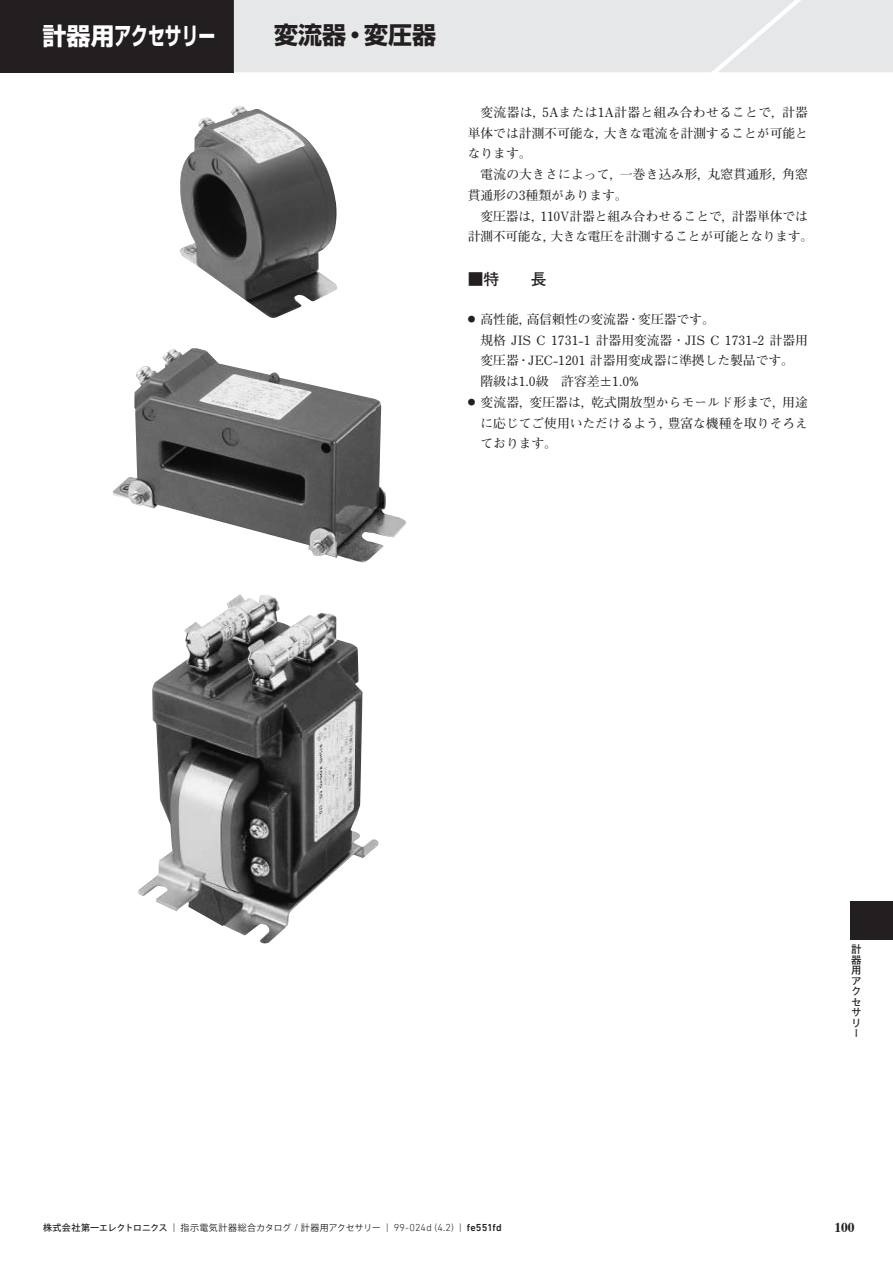
<style>
.page{position:relative;width:893px;height:1263px;background:#fff}
.page>*{position:absolute;margin:0;border:0;box-sizing:border-box;transform-origin:0 0}
.t1{font:700 24px "Shin Go Pro";color:#fff}
.t2{font:700 24px "Shin Go Pro";color:#231f20}
.t3{font:700 15.75px "Futo Go B101 Pro";color:#231f20}
.t4{font:700 13.5px "Times";color:#231f20}
.t5{font:700 12.75px/20.7px "Futo Min A101 Pro";color:#231f20;text-align:justify}
.t6{font:700 12.75px/20.7px "Futo Min A101 Pro";letter-spacing:-.02em;color:#231f20;text-align:center}
.t7{font:700 10.5px/10.5px "Futo Go B101 Pro";color:#231f20}
.t8{font:300 10.35px "DIN Next LT Pro";letter-spacing:.02em;color:#231f20}
.s1{font-family:"Koz Go Pr 6 N";font-weight:500;font-size:9px}
.s2{font-family:"Koz Go Pr 6 N";font-weight:500;font-size:8.7px}
.s3{font-family:"Koz Go Pr 6 N";font-weight:400;font-size:9px}
.s4{font-family:"Koz Go Pr 6 N";font-weight:400;font-size:8.7px}
.s5{font-weight:500}
</style>
<div class="page">
<div style="left:0;top:0;width:234px;height:72px;background:#231f20"></div>
<div style="left:234px;top:0;width:659px;height:72px;background:#e6e7e9"></div>
<div style="left:850px;top:901px;width:43px;height:39px;background:#231f20"></div>
<img style="left:180px;top:106px;width:157px;height:212px">
<img style="left:113px;top:348px;width:293px;height:214px">
<img style="left:138px;top:594px;width:241px;height:350px">
<h1 class="t1" style="left:43px;top:16px;width:174px">計器用アクセサリー</h1>
<h1 class="t2" style="left:274px;top:16px;width:163px">変流器・変圧器</h1>
<p class="t5" style="left:468px;top:100px;width:342px;text-indent:13px">変流器は，5Aまたは1A計器と組み合わせることで，計器単体では計測不可能な，大きな電流を計測することが可能となります。</p>
<p class="t5" style="left:468px;top:162px;width:342px;text-indent:13px">電流の大きさによって，一巻き込み形，丸窓貫通形，角窓貫通形の3種類があります。</p>
<p class="t6" style="left:468px;top:204px;width:347px">変圧器は，110V計器と組み合わせることで，計器単体では<br>計測不可能な，大きな電圧を計測することが可能となります。</p>
<p class="t3" style="left:468px;top:267px;width:80px">■特　　長</p>
<p class="t5" style="left:480px;top:307px;width:329px;text-align:left;text-indent:-13px"><sup>●</sup> 高性能，高信頼性の変流器・変圧器です。<br>規格 JIS C 1731-1 計器用変流器・JIS C 1731-2 計器用変圧器・JEC-1201 計器用変成器に準拠した製品です。階級は1.0級　許容差±1.0%</p>
<p class="t5" style="left:480px;top:390px;width:329px;text-indent:-13px"><sup>●</sup> 変流器，変圧器は，乾式開放型からモールド形まで，用途に応じてご使用いただけるよう，豊富な機種を取りそろえております。</p>
<p class="t7" style="left:851px;top:943px;width:12px">計器用アクセサリー</p>
<p class="t8" style="left:43px;top:1222px;width:460px"><span class="s1">株式会社第一</span><span class="s2">エレクトロニクス</span> | <span class="s3">指示電気計器総合</span><span class="s4">カタログ</span> / <span class="s3">計器用</span><span class="s4">アクセサリー</span> | 99-024d (4.2) | <span class="s5">fe551fd</span></p>
<p class="t4" style="left:834px;top:1214px;width:22px">100</p>
</div>
